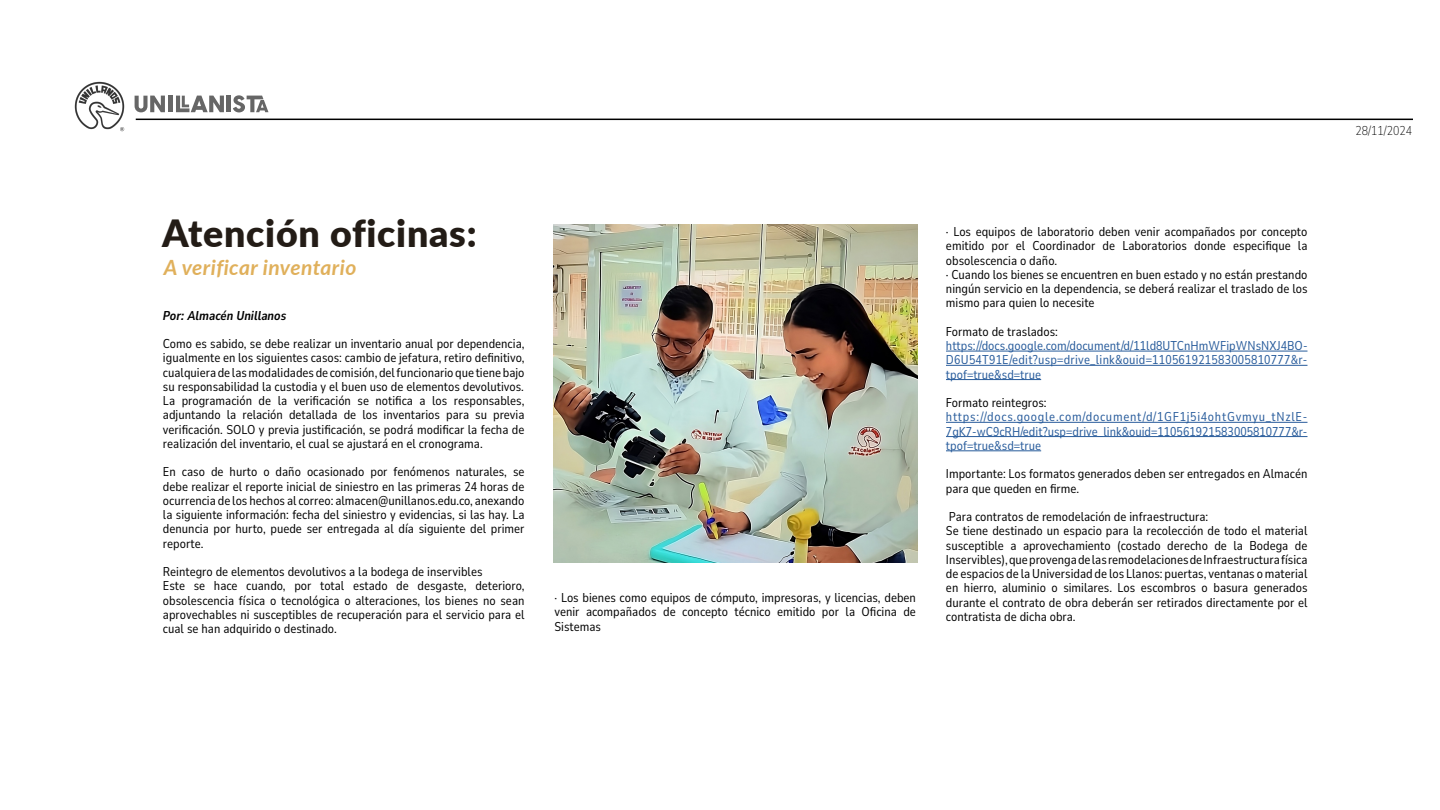
<style>
.page{position:relative;width:1440px;height:810px;background:#fff}
.page>*{position:absolute;margin:0;border:0;box-sizing:border-box;transform-origin:0 0}
.t1{font:900 37.5px "Lato";letter-spacing:.02em;color:#231c16}
.t2{font:italic 700 21px "Lato";letter-spacing:.02em;color:#e0b05b}
.t3{font:12.75px/14.2px "Nunito Sans 10 pt Condensed";color:#000}
.t4{font:12.75px/14.2px "Nunito Sans 10 pt Condensed";color:#275b9b;text-align:justify}
.t5{font:italic 700 12.75px "Nunito Sans 10 pt Condensed";color:#000}
.t6{font:200 12.75px "Nunito Sans 10 pt Condensed";color:#000}
</style>
<div class="page">
<hr style="left:136px;top:119px;width:1277px;height:1px;background:#000">
<div style="left:168px;top:96px;width:5px;height:16px;background:#666"></div>
<svg style="left:176px;top:96px;width:48px;height:16px"></svg>
<hr style="left:227px;top:96px;width:4px;height:16px;background:#666">
<svg style="left:233px;top:95px;width:35px;height:17px"></svg>
<svg style="left:135px;top:96px;width:30px;height:16px"></svg>
<img style="left:74px;top:81px;width:51px;height:51px">
<hr style="left:946px;top:351px;width:361px;height:1px;background:#275b9b">
<hr style="left:946px;top:365px;width:361px;height:1px;background:#275b9b">
<hr style="left:946px;top:379px;width:95px;height:1px;background:#275b9b">
<hr style="left:946px;top:422px;width:361px;height:1px;background:#275b9b">
<hr style="left:946px;top:436px;width:361px;height:1px;background:#275b9b">
<hr style="left:946px;top:451px;width:95px;height:1px;background:#275b9b">
<img style="left:554px;top:225px;width:364px;height:337px">
<h1 class="t1" style="left:162px;top:205px;width:316px">Atención oficinas:</h1>
<h2 class="t2" style="left:164px;top:252px;width:194px">A verificar inventario</h2>
<p class="t5" style="left:163px;top:306px;width:125px">Por: Almacén Unillanos</p>
<p class="t3" style="left:163px;top:336px;width:363px;text-align:justify">Como es sabido, se debe realizar un inventario anual por dependencia, igualmente en los siguientes casos: cambio de jefatura, retiro definitivo, cualquiera de las modalidades de comisión, del funcionario que tiene bajo su responsabilidad la custodia y el buen uso de elementos devolutivos.<br>La programación de la verificación se notifica a los responsables, adjuntando la relación detallada de los inventarios para su previa verificación. SOLO y previa justificación, se podrá modificar la fecha de realización del inventario, el cual se ajustará en el cronograma.</p>
<p class="t3" style="left:163px;top:464px;width:363px;text-align:justify">En caso de hurto o daño ocasionado por fenómenos naturales, se debe realizar el reporte inicial de siniestro en las primeras 24 horas de ocurrencia de los hechos al correo: almacen@unillanos.edu.co, anexando la siguiente información: fecha del siniestro y evidencias, si las hay. La denuncia por hurto, puede ser entregada al día siguiente del primer reporte.</p>
<p class="t3" style="left:163px;top:564px;width:363px">Reintegro de elementos devolutivos a la bodega de inservibles<br>Este se hace cuando, por total estado de desgaste, deterioro, obsolescencia física o tecnológica o alteraciones, los bienes no sean aprovechables ni susceptibles de recuperación para el servicio para el cual se han adquirido o destinado.</p>
<p class="t3" style="left:554px;top:590px;width:363px;text-align:justify">· Los bienes como equipos de cómputo, impresoras, y licencias, deben venir acompañados de concepto técnico emitido por la Oficina de Sistemas</p>
<p class="t3" style="left:946px;top:224px;width:363px">· Los equipos de laboratorio deben venir acompañados por concepto emitido por el Coordinador de Laboratorios donde especifique la obsolescencia o daño.<br>· Cuando los bienes se encuentren en buen estado y no están prestando ningún servicio en la dependencia, se deberá realizar el traslado de los mismo para quien lo necesite</p>
<p class="t3" style="left:946px;top:324px;width:113px">Formato de traslados:</p>
<p class="t4" style="left:946px;top:338px;width:363px">https://docs.google.com/document/d/11ld8UTCnHmWFipWNsNXJ4BO-D6U54T91E/edit?usp=drive_link&amp;ouid=110561921583005810777&amp;r&shy;tpof=true&amp;sd=true</p>
<p class="t3" style="left:946px;top:395px;width:102px">Formato reintegros:</p>
<p class="t4" style="left:946px;top:409px;width:363px">https://docs.google.com/document/d/1GF1j5i4ohtGvmyu_tNzlE-7gK7-wC9cRH/edit?usp=drive_link&amp;ouid=110561921583005810777&amp;r&shy;tpof=true&amp;sd=true</p>
<p class="t3" style="left:946px;top:466px;width:363px">Importante: Los formatos generados deben ser entregados en Almacén para que queden en firme.</p>
<p class="t3" style="left:946px;top:509px;width:363px">Para contratos de remodelación de infraestructura:<br>Se tiene destinado un espacio para la recolección de todo el material susceptible a aprovechamiento (costado derecho de la Bodega de Inservibles), que provenga de las remodelaciones de Infraestructura física de espacios de la Universidad de los Llanos: puertas, ventanas o material en hierro, aluminio o similares. Los escombros o basura generados durante el contrato de obra deberán ser retirados directamente por el contratista de dicha obra.</p>
<p class="t6" style="left:1356px;top:122px;width:58px">28/11/2024</p>
</div>
